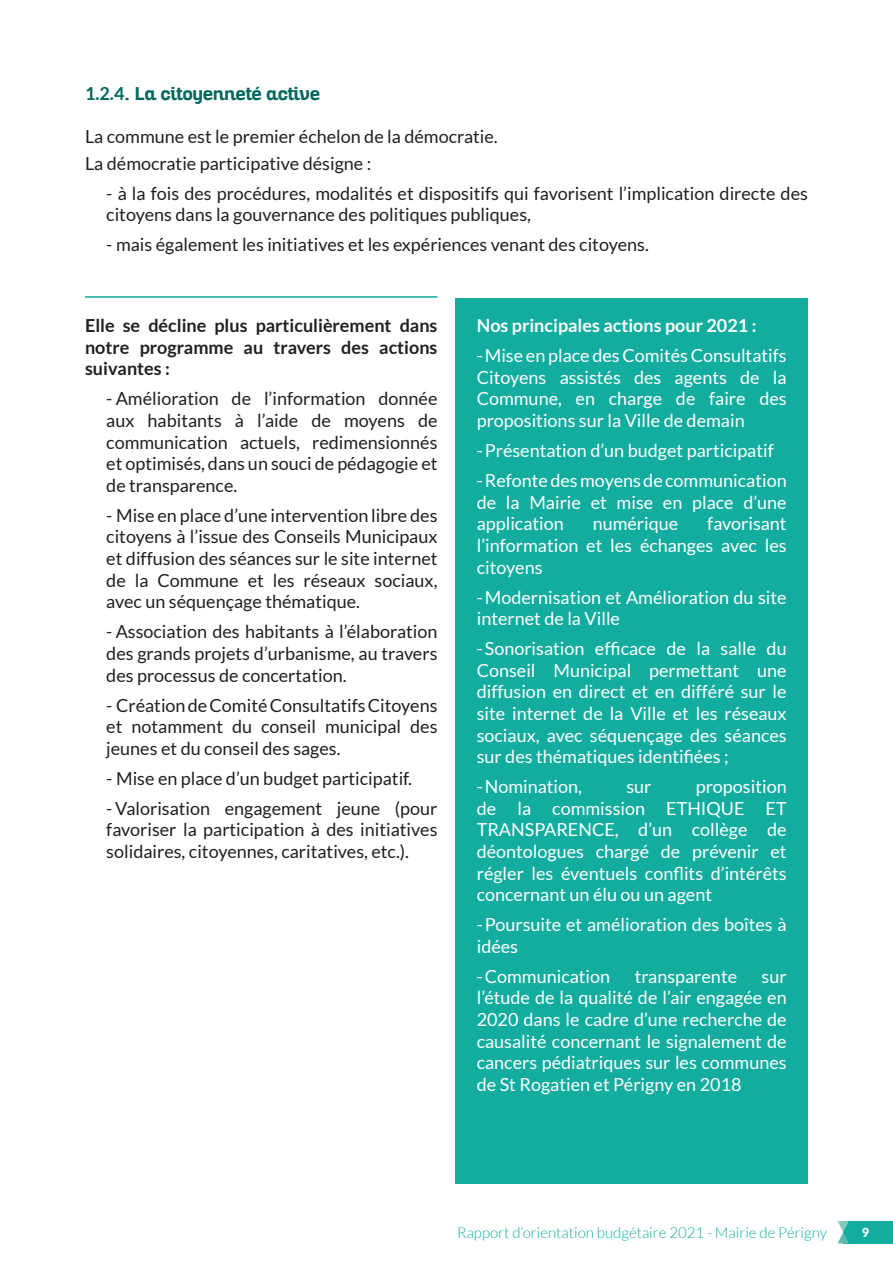
<style>
.page{position:relative;width:893px;height:1263px;background:#fff}
.page>*{position:absolute;margin:0;border:0;box-sizing:border-box;transform-origin:0 0}
.t1{font:18px/21.6px "Lato";color:#231f20;text-align:justify}
.t2{font:18px/21.6px "Lato";color:#fff;text-align:justify}
.t3{font:700 18px/21.6px "Lato";color:#231f20;text-align:justify}
.t4{font:700 18px "Lato";color:#fff}
.t5{font:700 18px "Altair";color:#02675f}
.t6{font:300 15px "Lato";color:#12ad9f}
.t7{font:900 12.45px "Lato";color:#fff}
.s1{font-family:"Lato"}
</style>
<div class="page">
<div style="left:843px;top:1221px;width:50px;height:22px;background:#12ad9f"></div>
<svg style="left:838px;top:1221px;width:11px;height:22px"></svg>
<div style="left:455px;top:298px;width:353px;height:885px;background:#12ad9f"></div>
<hr style="left:85px;top:296px;width:352px;height:2px;background:#12ad9f">
<p class="t5" style="left:85px;top:82px;width:237px"><span class="s1">1.2.4</span>. La citoyenneté active</p>
<p class="t1" style="left:85px;top:125px;width:414px">La commune est le premier échelon de la démocratie.</p>
<p class="t1" style="left:85px;top:152px;width:288px">La démocratie participative désigne :</p>
<p class="t1" style="left:106px;top:182px;width:703px">- à la fois des procédures, modalités et dispositifs qui favorisent l’implication directe des citoyens dans la gouvernance des politiques publiques,</p>
<p class="t1" style="left:106px;top:234px;width:544px">- mais également les initiatives et les expériences venant des citoyens.</p>
<p class="t3" style="left:85px;top:315px;width:354px">Elle se décline plus particulièrement dans notre programme au travers des actions suivantes :</p>
<p class="t1" style="left:106px;top:388px;width:333px">- Amélioration de l’information donnée aux habitants à l’aide de moyens de communication actuels, redimensionnés et optimisés, dans un souci de pédagogie et de transparence.</p>
<p class="t1" style="left:106px;top:504px;width:333px">- Mise en place d’une intervention libre des citoyens à l’issue des Conseils Municipaux et diffusion des séances sur le site internet de la Commune et les réseaux sociaux, avec un séquençage thématique.</p>
<p class="t1" style="left:106px;top:621px;width:333px">- Association des habitants à l’élaboration des grands projets d’urbanisme, au travers des processus de concertation.</p>
<p class="t1" style="left:106px;top:694px;width:333px">- Création de Comité Consultatifs Citoyens et notamment du conseil municipal des jeunes et du conseil des sages.</p>
<p class="t1" style="left:106px;top:767px;width:307px">- Mise en place d’un budget participatif.</p>
<p class="t1" style="left:106px;top:797px;width:333px">-Valorisation engagement jeune (pour favoriser la participation à des initiatives solidaires, citoyennes, caritatives, etc.).</p>
<p class="t4" style="left:477px;top:315px;width:281px">Nos principales actions pour 2021 :</p>
<p class="t2" style="left:477px;top:345px;width:311px">-Mise en place des Comités Consultatifs Citoyens assistés des agents de la Commune, en charge de faire des propositions sur la Ville de demain</p>
<p class="t2" style="left:477px;top:440px;width:299px">-Présentation d’un budget participatif</p>
<p class="t2" style="left:477px;top:470px;width:311px">-Refonte des moyens de communication de la Mairie et mise en place d’une application</p>
<p class="t2" style="left:477px;top:513px;width:311px;text-indent:230px">favorisant l’information et les échanges avec les citoyens</p>
<p class="t2" style="left:477px;top:586px;width:311px">-Modernisation et Amélioration du site internet de la Ville</p>
<p class="t2" style="left:477px;top:638px;width:311px">-Sonorisation efficace de la salle du Conseil Municipal permettant une diffusion en direct et en différé sur le site internet de la Ville et les réseaux sociaux, avec séquençage des séances sur des thématiques identifiées ;</p>
<p class="t2" style="left:477px;top:776px;width:107px">-Nomination,</p>
<p class="t2" style="left:626px;top:776px;width:27px">sur</p>
<p class="t2" style="left:593px;top:513px;width:87px">numérique</p>
<p class="t2" style="left:477px;top:776px;width:311px;text-indent:219px">proposition de la commission ETHIQUE ET TRANSPARENCE, d’un collège de déontologues chargé de prévenir et régler les éventuels conflits d’intérêts concernant un élu ou un agent</p>
<p class="t2" style="left:477px;top:914px;width:311px">-Poursuite et amélioration des boîtes à idées</p>
<p class="t2" style="left:477px;top:965px;width:135px">-Communication</p>
<p class="t2" style="left:635px;top:965px;width:104px">transparente</p>
<p class="t2" style="left:477px;top:965px;width:311px;text-indent:285px">sur l’étude de la qualité de l’air engagée en 2020 dans le cadre d’une recherche de causalité concernant le signalement de cancers pédiatriques sur les communes de St Rogatien et Périgny en 2018</p>
<p class="t6" style="left:457px;top:1225px;width:371px">Rapport d’orientation budgétaire 2021 - Mairie de Périgny</p>
<p class="t7" style="left:862px;top:1225px;width:9px">9</p>
</div>
